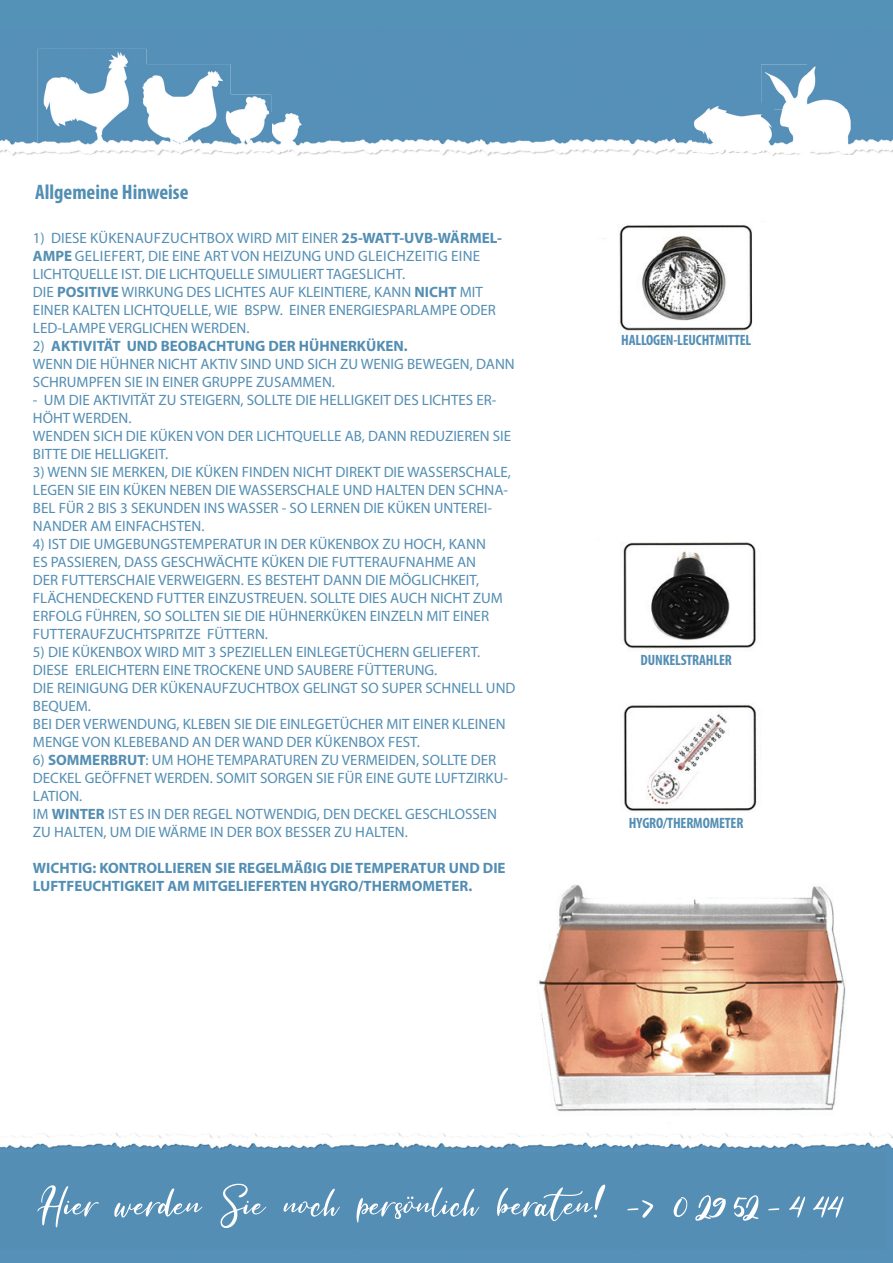
<style>
.page{position:relative;width:893px;height:1263px;background:#fff}
.page>*{position:absolute;margin:0;border:0;box-sizing:border-box;transform-origin:0 0}
.t1{font:75px "High Class";color:#fff}
.t2{font:700 condensed 21px "Myriad Pro";color:#538eb3}
.t3{font:15px/18px "Myriad Pro";color:#538eb3}
.t4{font:700 15px/18px "Myriad Pro";color:#538eb3}
.t5{font:700 condensed 15px "Myriad Pro";letter-spacing:-.01em;color:#538eb3}
.s1{font-weight:700}
</style>
<div class="page">
<img style="left:0;top:26px;width:893px;height:1237px">
<div style="left:0;top:1152px;width:886px;height:97px;background:#558eb4"></div>
<img style="left:37px;top:49px;width:110px;height:105px">
<img style="left:134px;top:64px;width:97px;height:85px">
<img style="left:224px;top:95px;width:47px;height:56px">
<img style="left:224px;top:95px;width:7px;height:54px">
<img style="left:269px;top:112px;width:35px;height:37px">
<div style="left:0;top:0;width:893px;height:26px;background:#5592b8"></div>
<img style="left:761px;top:64px;width:93px;height:91px">
<img style="left:692px;top:104px;width:82px;height:49px">
<img style="left:587px;top:174px;width:188px;height:355px">
<img style="left:596px;top:492px;width:179px;height:355px">
<img style="left:533px;top:879px;width:343px;height:250px">
<div style="left:606px;top:370px;width:168px;height:154px;background:#fff"></div>
<h2 class="t2" style="left:35px;top:178px;width:155px">Allgemeine Hinweise</h2>
<p class="t3" style="left:33px;top:229px;width:470px">1) DIESE KÜKENAUFZUCHTBOX WIRD MIT EINER <span class="s1">25-WATT-UVB-WÄRMEL-AMPE</span> GELIEFERT, DIE EINE ART VON HEIZUNG UND GLEICHZEITIG EINE LICHTQUELLE IST. DIE LICHTQUELLE SIMULIERT TAGESLICHT.<br>DIE <span class="s1">POSITIVE</span> WIRKUNG DES LICHTES AUF KLEINTIERE, KANN <span class="s1">NICHT</span> MIT EINER KALTEN LICHTQUELLE, WIE BSPW. EINER ENERGIESPARLAMPE ODER LED-LAMPE VERGLICHEN WERDEN.</p>
<p class="t3" style="left:33px;top:337px;width:483px">2) <span class="s1">AKTIVITÄT UND BEOBACHTUNG DER HÜHNERKÜKEN.<br></span>WENN DIE HÜHNER NICHT AKTIV SIND UND SICH ZU WENIG BEWEGEN, DANN<br>SCHRUMPFEN SIE IN EINER GRUPPE ZUSAMMEN.</p>
<p class="t3" style="left:33px;top:391px;width:480px">- UM DIE AKTIVITÄT ZU STEIGERN, SOLLTE DIE HELLIGKEIT DES LICHTES ER-HÖHT WERDEN.<br>WENDEN SICH DIE KÜKEN VON DER LICHTQUELLE AB, DANN REDUZIEREN SIE BITTE DIE HELLIGKEIT.</p>
<p class="t3" style="left:33px;top:463px;width:480px">3) WENN SIE MERKEN, DIE KÜKEN FINDEN NICHT DIREKT DIE WASSERSCHALE, LEGEN SIE EIN KÜKEN NEBEN DIE WASSERSCHALE UND HALTEN DEN SCHNA-BEL FÜR 2 BIS 3 SEKUNDEN INS WASSER - SO LERNEN DIE KÜKEN UNTEREI-NANDER AM EINFACHSTEN.</p>
<p class="t3" style="left:33px;top:535px;width:472px">4) IST DIE UMGEBUNGSTEMPERATUR IN DER KÜKENBOX ZU HOCH, KANN ES PASSIEREN, DASS GESCHWÄCHTE KÜKEN DIE FUTTERAUFNAHME AN DER FUTTERSCHAlE VERWEIGERN. ES BESTEHT DANN DIE MÖGLICHKEIT, FLÄCHENDECKEND FUTTER EINZUSTREUEN. SOLLTE DIES AUCH NICHT ZUM ERFOLG FÜHREN, SO SOLLTEN SIE DIE HÜHNERKÜKEN EINZELN MIT EINER FUTTERAUFZUCHTSPRITZE FÜTTERN.</p>
<p class="t3" style="left:33px;top:643px;width:484px">5) DIE KÜKENBOX WIRD MIT 3 SPEZIELLEN EINLEGETÜCHERN GELIEFERT.<br>DIESE ERLEICHTERN EINE TROCKENE UND SAUBERE FÜTTERUNG.<br>DIE REINIGUNG DER KÜKENAUFZUCHTBOX GELINGT SO SUPER SCHNELL UND BEQUEM.<br>BEI DER VERWENDUNG, KLEBEN SIE DIE EINLEGETÜCHER MIT EINER KLEINEN MENGE VON KLEBEBAND AN DER WAND DER KÜKENBOX FEST.</p>
<p class="t3" style="left:33px;top:751px;width:477px">6) <span class="s1">SOMMERBRUT</span>: UM HOHE TEMPARATUREN ZU VERMEIDEN, SOLLTE DER DECKEL GEÖFFNET WERDEN. SOMIT SORGEN SIE FÜR EINE GUTE LUFTZIRKU-LATION.<br>IM <span class="s1">WINTER</span> IST ES IN DER REGEL NOTWENDIG, DEN DECKEL GESCHLOSSEN ZU HALTEN, UM DIE WÄRME IN DER BOX BESSER ZU HALTEN.</p>
<p class="t4" style="left:33px;top:858px;width:474px">WICHTIG: KONTROLLIEREN SIE REGELMÄßIG DIE TEMPERATUR UND DIE<br>LUFTFEUCHTIGKEIT AM MITGELIEFERTEN HYGRO/THERMOMETER.</p>
<p class="t5" style="left:621px;top:331px;width:131px">HALLOGEN-LEUCHTMITTEL</p>
<p class="t5" style="left:641px;top:651px;width:93px">DUNKELSTRAHLER</p>
<p class="t5" style="left:629px;top:813px;width:116px">HYGRO/THERMOMETER</p>
<h1 class="t1" style="left:37px;top:1161px;width:807px">Hier werden Sie noch persönlich beraten! -&gt; 0 29 52 - 4 44</h1>
</div>
